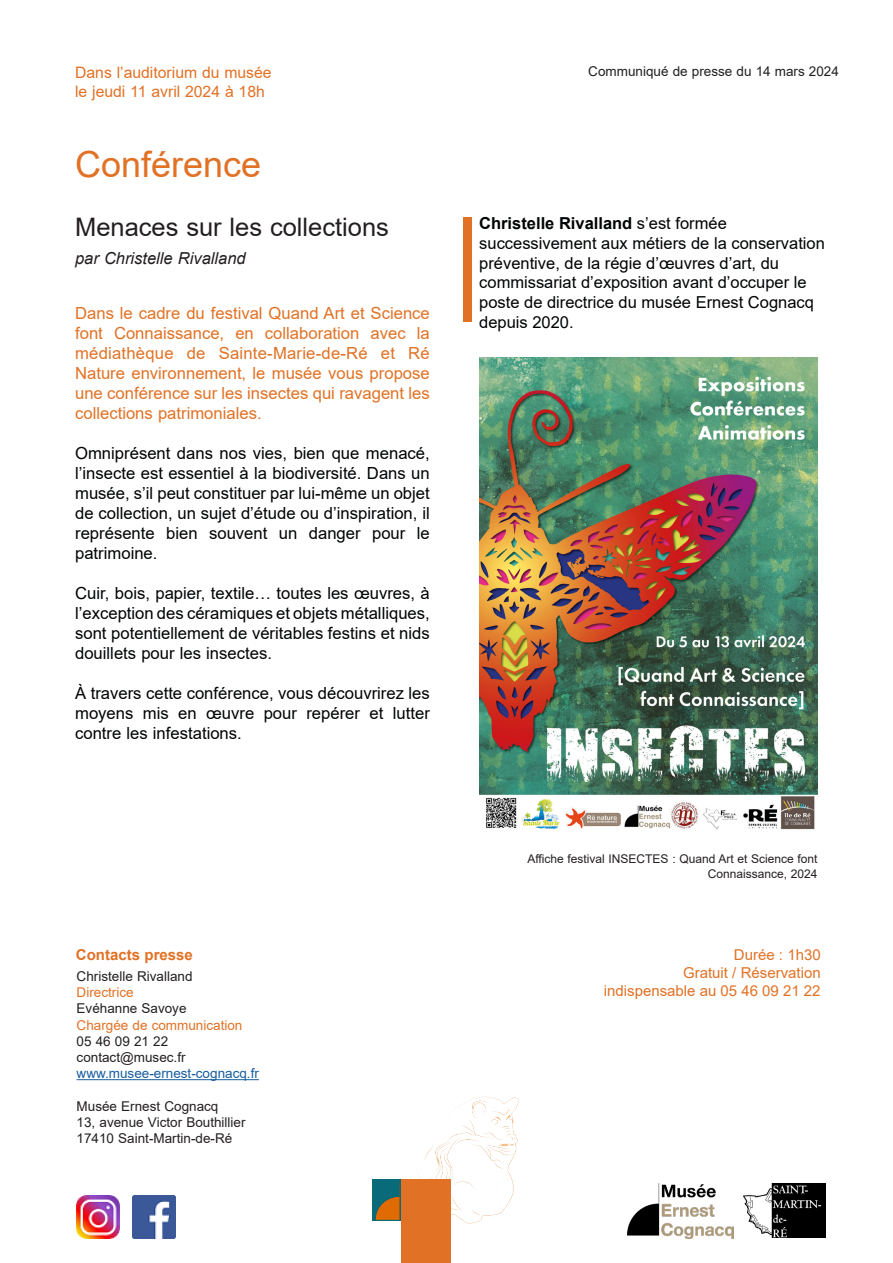
<style>
.page{position:relative;width:893px;height:1263px;background:#fff}
.page>*{position:absolute;margin:0;border:0;box-sizing:border-box;transform-origin:0 0}
.t1{font:36px "Arial";color:#e17125}
.t2{font:25.5px "Arial";color:#231f20}
.t3{font:16.65px/20px "Arial";color:#000304;text-align:justify}
.t4{font:16.65px/20px "Arial";color:#e17225;text-align:justify}
.t5{font:16.5px/19.8px "Arial";color:#000304}
.t6{font:italic 16.5px "Arial";color:#231f20}
.t7{font:15.75px "Arial";color:#e17125}
.t8{font:15px "Arial";color:#e17125}
.t9{font:700 15px "Arial";color:#e17125}
.t10{font:13.5px "Arial";color:#231f20}
.t11{font:13.5px "Arial";color:#e17125}
.t12{font:13.5px "Arial";color:#175d9e}
.t13{font:12px/14.4px "Arial";color:#231f20;text-align:right}
.s1{font-weight:700}
</style>
<div class="page">
<img style="left:479px;top:358px;width:338px;height:472px">
<img style="left:420px;top:1096px;width:99px;height:128px">
<div style="left:372px;top:1179px;width:54px;height:42px;background:#096b7a"></div>
<div style="left:401px;top:1179px;width:50px;height:84px;background:#e17125"></div>
<img style="left:133px;top:1195px;width:43px;height:43px">
<img style="left:77px;top:1195px;width:42px;height:43px">
<div style="left:463px;top:217px;width:8px;height:104px;background:#e17125"></div>
<hr style="left:77px;top:1079px;width:182px;height:1px;background:#175d9e">
<img style="left:627px;top:1183px;width:107px;height:55px">
<img style="left:744px;top:1183px;width:81px;height:54px">
<img style="left:375px;top:1182px;width:25px;height:38px">
<p class="t7" style="left:75px;top:61px;width:198px">Dans l’auditorium du musée</p>
<p class="t7" style="left:75px;top:80px;width:191px">le jeudi 11 avril 2024 à 18h</p>
<p class="t1" style="left:75px;top:139px;width:188px">Conférence</p>
<p class="t2" style="left:75px;top:209px;width:315px">Menaces sur les collections</p>
<p class="t6" style="left:75px;top:247px;width:172px">par Christelle Rivalland</p>
<p class="t4" style="left:75px;top:303px;width:356px">Dans le cadre du festival Quand Art et Science font Connaissance, en collaboration avec la médiathèque de Sainte-Marie-de-Ré et Ré Nature environnement, le musée vous propose une conférence sur les insectes qui ravagent les collections patrimoniales.</p>
<p class="t3" style="left:75px;top:443px;width:356px">Omniprésent dans nos vies, bien que menacé, l’insecte est essentiel à la biodiversité. Dans un musée, s’il peut constituer par lui-même un objet de collection, un sujet d’étude ou d’inspiration, il représente bien souvent un danger pour le patrimoine.</p>
<p class="t3" style="left:75px;top:583px;width:356px">Cuir, bois, papier, textile… toutes les œuvres, à l’exception des céramiques et objets métalliques, sont potentiellement de véritables festins et nids douillets pour les insectes.</p>
<p class="t3" style="left:75px;top:683px;width:356px">À travers cette conférence, vous découvrirez les moyens mis en œuvre pour repérer et lutter contre les infestations.</p>
<p class="t9" style="left:76px;top:944px;width:119px">Contacts presse</p>
<p class="t10" style="left:77px;top:967px;width:117px">Christelle Rivalland</p>
<p class="t11" style="left:77px;top:983px;width:58px">Directrice</p>
<p class="t10" style="left:77px;top:999px;width:111px">Evéhanne Savoye</p>
<p class="t11" style="left:77px;top:1015px;width:167px">Chargée de communication</p>
<p class="t10" style="left:77px;top:1032px;width:93px">05 46 09 21 22</p>
<p class="t10" style="left:77px;top:1048px;width:110px">contact@musec.fr</p>
<p class="t12" style="left:77px;top:1064px;width:184px">www.musee-ernest-cognacq.fr</p>
<p class="t10" style="left:77px;top:1096px;width:143px">Musée Ernest Cognacq</p>
<p class="t10" style="left:77px;top:1113px;width:170px">13, avenue Victor Bouthillier</p>
<p class="t10" style="left:77px;top:1129px;width:157px">17410 Saint-Martin-de-Ré</p>
<p class="t10" style="left:588px;top:62px;width:252px">Communiqué de presse du 14 mars 2024</p>
<p class="t5" style="left:479px;top:213px;width:347px"><span class="s1">Christelle Rivalland</span> s’est formée successivement aux métiers de la conservation préventive, de la régie d’œuvres d’art, du commissariat d’exposition avant d’occuper le poste de directrice du musée Ernest Cognacq depuis 2020.</p>
<p class="t13" style="left:527px;top:852px;width:291px">Affiche festival INSECTES : Quand Art et Science font<br>Connaissance, 2024</p>
<p class="t8" style="left:734px;top:944px;width:88px">Durée : 1h30</p>
<p class="t8" style="left:683px;top:962px;width:139px">Gratuit / Réservation</p>
<p class="t8" style="left:604px;top:980px;width:218px">indispensable au 05 46 09 21 22</p>
</div>
